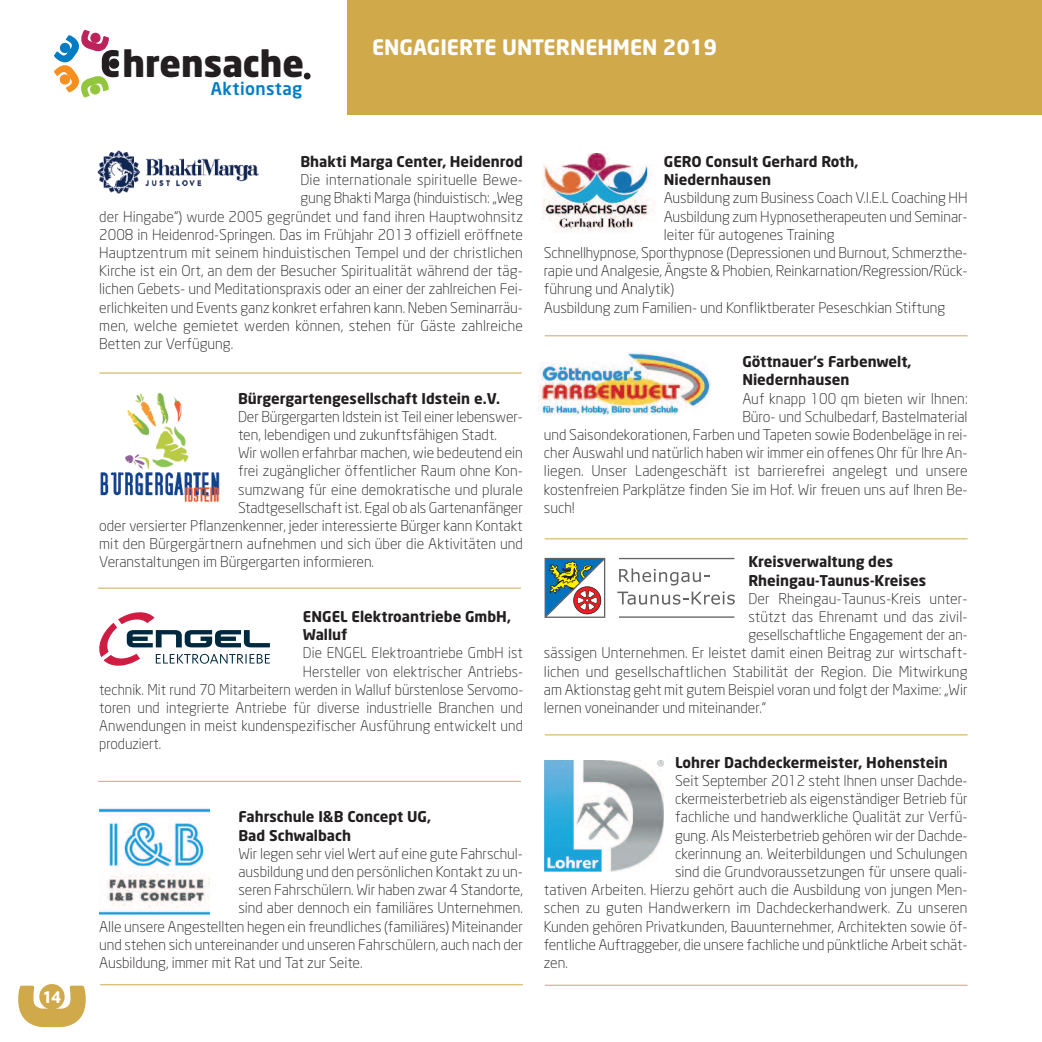
<style>
.page{position:relative;width:1042px;height:1042px;background:#fff}
.page>*{position:absolute;margin:0;border:0;box-sizing:border-box;transform-origin:0 0}
.t1{font:900 35.88px "Neo Sans";color:#231f20}
.t2{font:700 21px "Neo Sans";color:#fff}
.t3{font:500 17.32px "Neo Sans";letter-spacing:.025em;color:#007cc4}
.t4{font:700 15.75px "Neo Sans";color:#fff}
.t5{font:300 14.7px "Neo Sans";color:#231f20}
.t6{font:700 14.7px/18.2px "Neo Sans";color:#231f20}
</style>
<div class="page">
<div style="left:347px;top:0;width:695px;height:114px;background:#d0a94b"></div>
<svg style="left:18px;top:984px;width:68px;height:43px"></svg>
<svg style="left:54px;top:30px;width:66px;height:68px"></svg>
<svg style="left:303px;top:72px;width:8px;height:8px"></svg>
<img style="left:97px;top:151px;width:162px;height:42px">
<img style="left:100px;top:393px;width:119px;height:110px">
<svg style="left:99px;top:612px;width:171px;height:54px"></svg>
<img style="left:99px;top:808px;width:111px;height:107px">
<img style="left:543px;top:154px;width:112px;height:79px">
<img style="left:538px;top:351px;width:172px;height:63px">
<svg style="left:619px;top:568px;width:90px;height:17px"></svg>
<svg style="left:617px;top:591px;width:118px;height:14px"></svg>
<hr style="left:619px;top:558px;width:115px;height:1px;background:#636366">
<hr style="left:619px;top:616px;width:115px;height:2px;background:#636366">
<svg style="left:544px;top:558px;width:61px;height:60px"></svg>
<img style="left:544px;top:761px;width:119px;height:110px">
<hr style="left:99px;top:373px;width:423px;height:1px;background:#d0a94b">
<hr style="left:545px;top:335px;width:422px;height:1px;background:#d0a94b">
<hr style="left:545px;top:538px;width:422px;height:1px;background:#d0a94b">
<hr style="left:545px;top:734px;width:422px;height:1px;background:#d0a94b">
<hr style="left:545px;top:985px;width:422px;height:1px;background:#d0a94b">
<hr style="left:98px;top:588px;width:423px;height:1px;background:#d0a94b">
<hr style="left:98px;top:781px;width:423px;height:1px;background:#d0a94b">
<hr style="left:100px;top:984px;width:423px;height:1px;background:#d0a94b">
<p class="t4" style="left:43px;top:990px;width:20px">14</p>
<h1 class="t1" style="left:122px;top:50px;width:183px">hrensache</h1>
<p class="t3" style="left:211px;top:82px;width:93px">Aktionstag</p>
<h2 class="t2" style="left:372px;top:39px;width:346px">ENGAGIERTE UNTERNEHMEN 2019</h2>
<p class="t6" style="left:300px;top:154px;width:224px">Bhakti Marga Center, Heidenrod</p>
<p class="t5" style="left:300px;top:174px;width:224px">Die internationale spirituelle Bewe-</p>
<p class="t5" style="left:300px;top:192px;width:224px">gung Bhakti Marga (hinduistisch: „Weg</p>
<p class="t5" style="left:99px;top:211px;width:425px">der Hingabe“) wurde 2005 gegründet und fand ihren Hauptwohnsitz</p>
<p class="t5" style="left:99px;top:229px;width:425px">2008 in Heidenrod-Springen. Das im Frühjahr 2013 offiziell eröffnete</p>
<p class="t5" style="left:99px;top:247px;width:425px">Hauptzentrum mit seinem hinduistischen Tempel und der christlichen</p>
<p class="t5" style="left:99px;top:265px;width:425px">Kirche ist ein Ort, an dem der Besucher Spiritualität während der täg-</p>
<p class="t5" style="left:99px;top:283px;width:425px">lichen Gebets- und Meditationspraxis oder an einer der zahlreichen Fei-</p>
<p class="t5" style="left:99px;top:302px;width:425px">erlichkeiten und Events ganz konkret erfahren kann. Neben Seminarräu-</p>
<p class="t5" style="left:99px;top:320px;width:425px">men, welche gemietet werden können, stehen für Gäste zahlreiche</p>
<p class="t5" style="left:99px;top:338px;width:135px">Betten zur Verfügung.</p>
<p class="t6" style="left:238px;top:390px;width:263px">Bürgergartengesellschaft Idstein e.V.</p>
<p class="t5" style="left:238px;top:411px;width:286px">Der Bürgergarten Idstein ist Teil einer lebenswer-</p>
<p class="t5" style="left:238px;top:429px;width:260px">ten, lebendigen und zukunftsfähigen Stadt.</p>
<p class="t5" style="left:238px;top:447px;width:286px">Wir wollen erfahrbar machen, wie bedeutend ein</p>
<p class="t5" style="left:238px;top:465px;width:286px">frei zugänglicher öffentlicher Raum ohne Kon-</p>
<p class="t5" style="left:238px;top:484px;width:286px">sumzwang für eine demokratische und plurale</p>
<p class="t5" style="left:238px;top:502px;width:286px">Stadtgesellschaft ist. Egal ob als Gartenanfänger</p>
<p class="t5" style="left:99px;top:520px;width:425px">oder versierter Pflanzenkenner, jeder interessierte Bürger kann Kontakt</p>
<p class="t5" style="left:99px;top:538px;width:425px">mit den Bürgergärtnern aufnehmen und sich über die Aktivitäten und</p>
<p class="t5" style="left:99px;top:556px;width:276px">Veranstaltungen im Bürgergarten informieren.</p>
<p class="t6" style="left:303px;top:609px;width:210px">ENGEL Elektroantriebe GmbH,<br>Walluf</p>
<p class="t5" style="left:303px;top:647px;width:221px">Die ENGEL Elektroantriebe GmbH ist</p>
<p class="t5" style="left:303px;top:666px;width:222px">Hersteller von elektrischer Antriebs-</p>
<p class="t5" style="left:99px;top:684px;width:425px">technik. Mit rund 70 Mitarbeitern werden in Walluf bürstenlose Servomo-</p>
<p class="t5" style="left:99px;top:702px;width:425px">toren und integrierte Antriebe für diverse industrielle Branchen und</p>
<p class="t5" style="left:99px;top:720px;width:425px">Anwendungen in meist kundenspezifischer Ausführung entwickelt und</p>
<p class="t5" style="left:99px;top:738px;width:63px">produziert.</p>
<p class="t6" style="left:238px;top:809px;width:194px">Fahrschule I&amp;B Concept UG,<br>Bad Schwalbach</p>
<p class="t5" style="left:238px;top:848px;width:286px">Wir legen sehr viel Wert auf eine gute Fahrschul-</p>
<p class="t5" style="left:238px;top:866px;width:286px">ausbildung und den persönlichen Kontakt zu un-</p>
<p class="t5" style="left:238px;top:884px;width:286px">seren Fahrschülern. Wir haben zwar 4 Standorte,</p>
<p class="t5" style="left:238px;top:902px;width:286px">sind aber dennoch ein familiäres Unternehmen.</p>
<p class="t5" style="left:99px;top:920px;width:425px">Alle unsere Angestellten hegen ein freundliches (familiäres) Miteinander</p>
<p class="t5" style="left:99px;top:939px;width:425px">und stehen sich untereinander und unseren Fahrschülern, auch nach der</p>
<p class="t5" style="left:99px;top:957px;width:265px">Ausbildung, immer mit Rat und Tat zur Seite.</p>
<p class="t6" style="left:664px;top:154px;width:196px">GERO Consult Gerhard Roth,<br>Niedernhausen</p>
<p class="t5" style="left:664px;top:192px;width:305px">Ausbildung zum Business Coach V.I.E.L Coaching HH</p>
<p class="t5" style="left:664px;top:211px;width:305px">Ausbildung zum Hypnosetherapeuten und Seminar-</p>
<p class="t5" style="left:664px;top:229px;width:172px">leiter für autogenes Training</p>
<p class="t5" style="left:544px;top:247px;width:425px">Schnellhypnose, Sporthypnose (Depressionen und Burnout, Schmerzthe-</p>
<p class="t5" style="left:544px;top:265px;width:425px">rapie und Analgesie, Ängste &amp; Phobien, Reinkarnation/Regression/Rück-</p>
<p class="t5" style="left:544px;top:283px;width:132px">führung und Analytik)</p>
<p class="t5" style="left:544px;top:302px;width:403px">Ausbildung zum Familien- und Konfliktberater Peseschkian Stiftung</p>
<p class="t6" style="left:742px;top:354px;width:171px">Göttnauer‘s Farbenwelt,<br>Niedernhausen</p>
<p class="t5" style="left:742px;top:393px;width:227px">Auf knapp 100 qm bieten wir Ihnen:</p>
<p class="t5" style="left:742px;top:411px;width:227px">Büro- und Schulbedarf, Bastelmaterial</p>
<p class="t5" style="left:544px;top:429px;width:425px">und Saisondekorationen, Farben und Tapeten sowie Bodenbeläge in rei-</p>
<p class="t5" style="left:544px;top:447px;width:425px">cher Auswahl und natürlich haben wir immer ein offenes Ohr für Ihre An-</p>
<p class="t5" style="left:544px;top:465px;width:425px">liegen. Unser Ladengeschäft ist barrierefrei angelegt und unsere</p>
<p class="t5" style="left:544px;top:484px;width:425px">kostenfreien Parkplätze finden Sie im Hof. Wir freuen uns auf Ihren Be-</p>
<p class="t5" style="left:544px;top:502px;width:32px">such!</p>
<p class="t6" style="left:748px;top:554px;width:179px">Kreisverwaltung des<br>Rheingau-Taunus-Kreises</p>
<p class="t5" style="left:748px;top:593px;width:221px">Der Rheingau-Taunus-Kreis unter-</p>
<p class="t5" style="left:748px;top:611px;width:221px">stützt das Ehrenamt und das zivil-</p>
<p class="t5" style="left:748px;top:629px;width:221px">gesellschaftliche Engagement der an-</p>
<p class="t5" style="left:544px;top:647px;width:425px">sässigen Unternehmen. Er leistet damit einen Beitrag zur wirtschaft-</p>
<p class="t5" style="left:544px;top:666px;width:425px">lichen und gesellschaftlichen Stabilität der Region. Die Mitwirkung</p>
<p class="t5" style="left:544px;top:684px;width:425px">am Aktionstag geht mit gutem Beispiel voran und folgt der Maxime: „Wir</p>
<p class="t5" style="left:544px;top:702px;width:224px">lernen voneinander und miteinander.“</p>
<p class="t6" style="left:675px;top:754px;width:274px">Lohrer Dachdeckermeister, Hohenstein</p>
<p class="t5" style="left:675px;top:775px;width:294px">Seit September 2012 steht Ihnen unser Dachde-</p>
<p class="t5" style="left:675px;top:793px;width:294px">ckermeisterbetrieb als eigenständiger Betrieb für</p>
<p class="t5" style="left:675px;top:811px;width:294px">fachliche und handwerkliche Qualität zur Verfü-</p>
<p class="t5" style="left:675px;top:829px;width:294px">gung. Als Meisterbetrieb gehören wir der Dachde-</p>
<p class="t5" style="left:675px;top:848px;width:294px">ckerinnung an. Weiterbildungen und Schulungen</p>
<p class="t5" style="left:675px;top:866px;width:294px">sind die Grundvoraussetzungen für unsere quali-</p>
<p class="t5" style="left:544px;top:884px;width:425px">tativen Arbeiten. Hierzu gehört auch die Ausbildung von jungen Men-</p>
<p class="t5" style="left:544px;top:902px;width:425px">schen zu guten Handwerkern im Dachdeckerhandwerk. Zu unseren</p>
<p class="t5" style="left:544px;top:920px;width:425px">Kunden gehören Privatkunden, Bauunternehmer, Architekten sowie öf-</p>
<p class="t5" style="left:544px;top:939px;width:425px">fentliche Auftraggeber, die unsere fachliche und pünktliche Arbeit schät-</p>
<p class="t5" style="left:544px;top:957px;width:25px">zen.</p>
</div>
